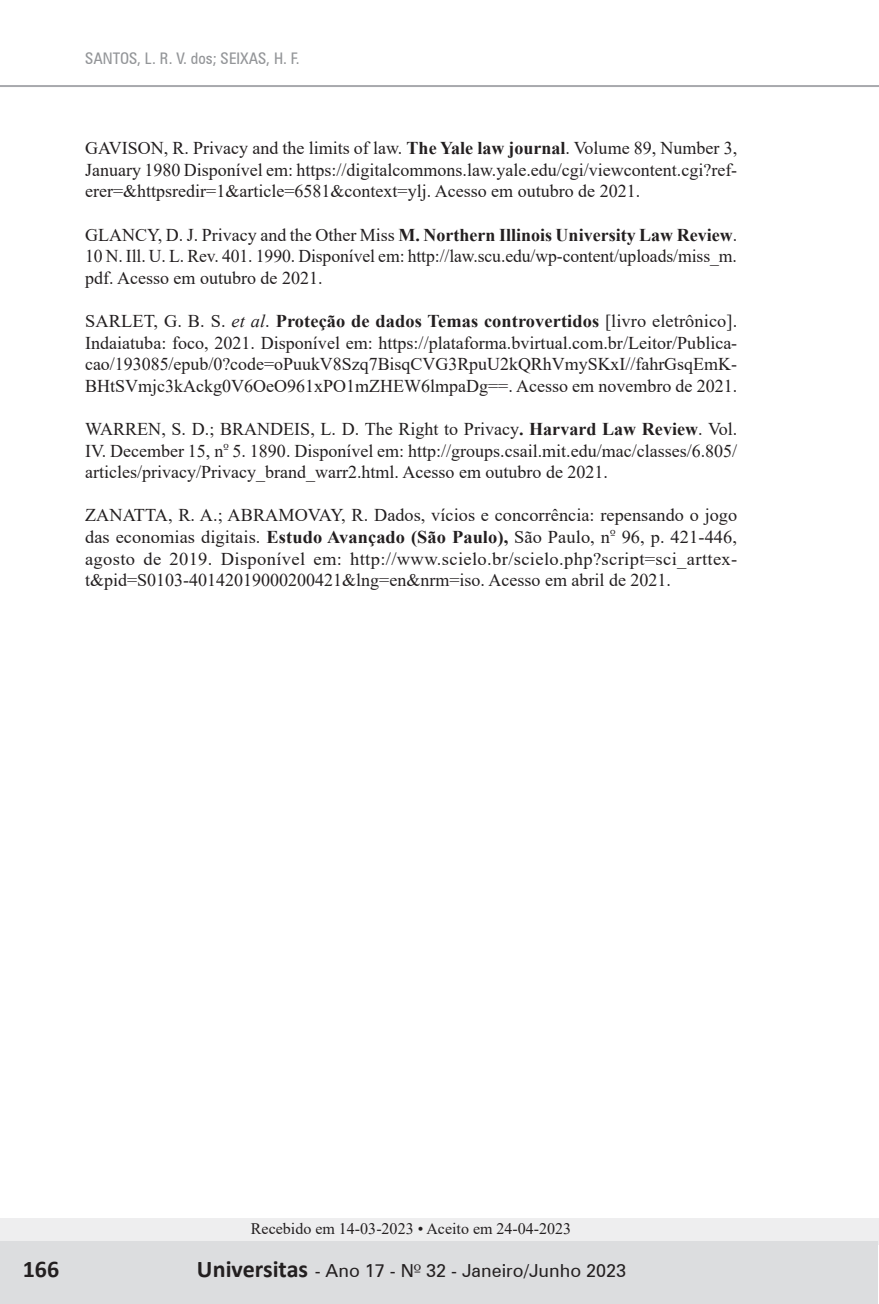
<style>
.page{position:relative;width:879px;height:1304px;background:#fff}
.page>*{position:absolute;margin:0;border:0;box-sizing:border-box;transform-origin:0 0}
.t1{font:700 24px "Calibri";color:#231f20}
.t2{font:18px/21.6px "Times New Roman";color:#231f20;text-align:justify}
.t3{font:18px "Zurich BT";color:#231f20}
.t4{font:16px "Times New Roman";color:#231f20}
.t5{font:condensed 16px "Zurich BT";color:#939598}
.s1{font-weight:700}
.s2{font-style:italic}
.s3{font-family:"Calibri";font-weight:700;font-size:24px}
.s4{font-family:"Zapf Humanist 601 BT"}
</style>
<div class="page">
<div style="left:0;top:1218px;width:878px;height:27px;background:#eeeeef"></div>
<div style="left:0;top:1242px;width:878px;height:62px;background:#dcdddf"></div>
<hr style="left:0;top:85px;width:879px;height:2px;background:#a8a9ad">
<p class="t5" style="left:85px;top:48px;width:216px">SANTOS, L. R. V. dos; SEIXAS, H. F.</p>
<p class="t2" style="left:85px;top:137px;width:653px">GAVISON, R. Privacy and the limits of law. <span class="s1">The Yale law journal</span>. Volume 89, Number 3, January 1980 Disponível em: https://digitalcommons.law.yale.edu/cgi/viewcontent.cgi?ref&shy;erer=&amp;httpsredir=1&amp;article=6581&amp;context=ylj. Acesso em outubro de 2021.</p>
<p class="t2" style="left:85px;top:223px;width:653px">GLANCY, D. J. Privacy and the Other Miss <span class="s1">M. Northern Illinois University Law Review</span>.<br>10 N. Ill. U. L. Rev. 401. 1990. Disponível em: http://law.scu.edu/wp-content/uploads/miss_m. pdf. Acesso em outubro de 2021.</p>
<p class="t2" style="left:85px;top:310px;width:654px">SARLET, G. B. S. <span class="s2">et al</span>. <span class="s1">Proteção de dados Temas controvertidos</span> [livro eletrônico].<br>Indaiatuba: foco, 2021. Disponível em: https://plataforma.bvirtual.com.br/Leitor/Publica&shy;cao/193085/epub/0?code=oPuukV8Szq7BisqCVG3RpuU2kQRhVmySKxI//fahrGsqEmK-BHtSVmjc3kAckg0V6OeO961xPO1mZHEW6lmpaDg==. Acesso em novembro de 2021.</p>
<p class="t2" style="left:85px;top:418px;width:654px">WARREN, S. D.; BRANDEIS, L. D. The Right to Privacy<span class="s1">. Harvard Law Review</span>. Vol.<br>IV. December 15, n<sup>º</sup> 5. 1890. Disponível em: http://groups.csail.mit.edu/mac/classes/6.805/ articles/privacy/Privacy_brand_warr2.html. Acesso em outubro de 2021.</p>
<p class="t2" style="left:85px;top:504px;width:653px">ZANATTA, R. A.; ABRAMOVAY, R. Dados, vícios e concorrência: repensando o jogo das economias digitais. <span class="s1">Estudo Avançado (São Paulo),</span> São Paulo, n<sup>º</sup> 96, p. 421-446, agosto de 2019. Disponível em: http://www.scielo.br/scielo.php?script=sci_arttex&shy;t&amp;pid=S0103-40142019000200421&amp;lng=en&amp;nrm=iso. Acesso em abril de 2021.</p>
<p class="t4" style="left:251px;top:1218px;width:322px">Recebido em 14-03-2023 • Aceito em 24-04-2023</p>
<h1 class="t1" style="left:23px;top:1252px;width:38px">166</h1>
<p class="t3" style="left:197px;top:1260px;width:431px"><span class="s3">Universitas</span> - Ano 17 - N<span class="s4">º</span> 32 - Janeiro/Junho 2023</p>
</div>
